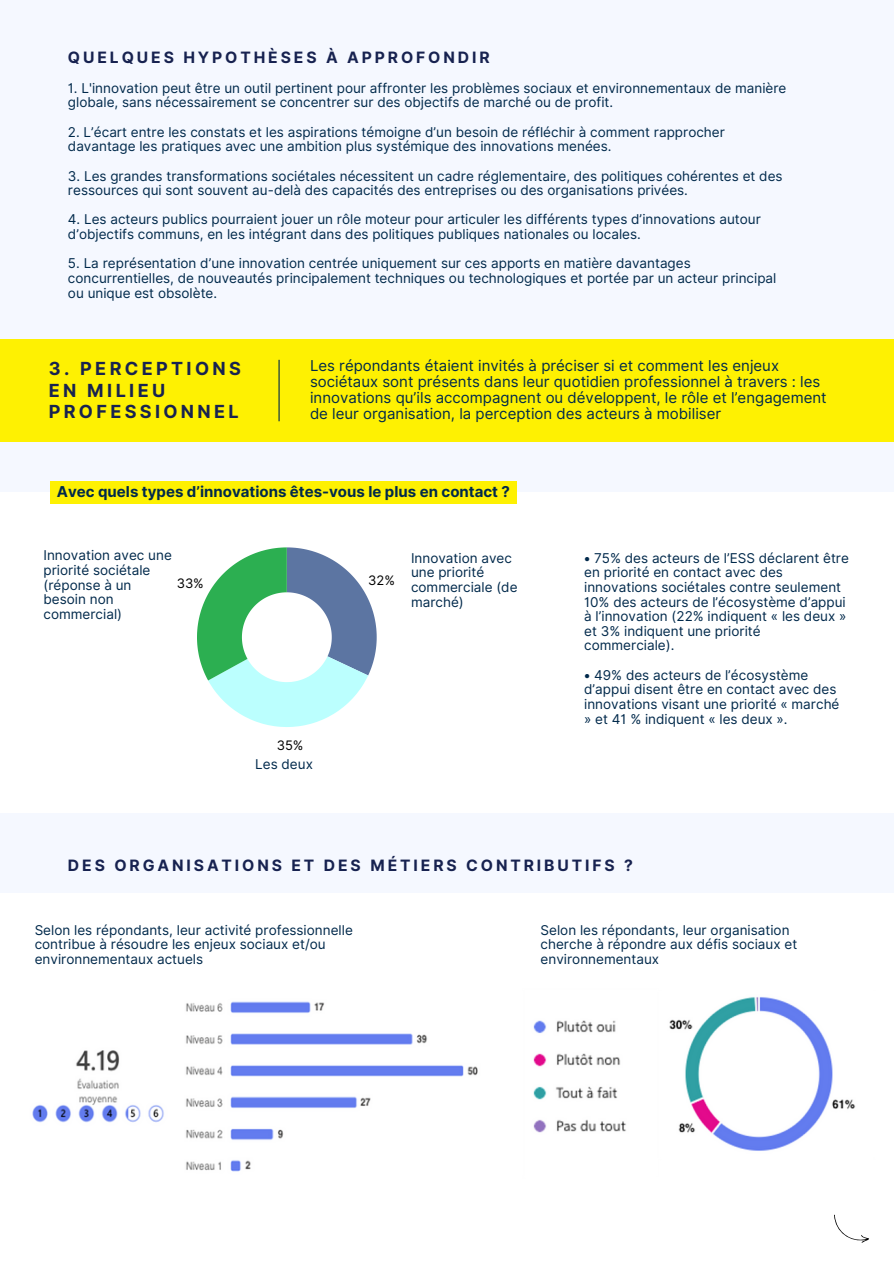
<style>
.page{position:relative;width:894px;height:1264px;background:#fff}
.page>*{position:absolute;margin:0;border:0;box-sizing:border-box;transform-origin:0 0}
.t1{font:700 18px/21.3px "Inter";letter-spacing:.185em;color:#172250}
.t2{font:700 15.6px "Inter";letter-spacing:.185em;color:#172250}
.t3{font:15px/15.8px "Inter";color:#00294b}
.t4{font:700 15px "Inter";color:#00294b}
.t5{font:13.5px/14.7px "Inter";color:#00294b}
.t6{font:13.05px "Inter";color:#000}
</style>
<div class="page">
<div style="left:0;top:0;width:893px;height:1263px;background:#f5f8ff"></div>
<div style="left:0;top:339px;width:893px;height:103px;background:#fef102"></div>
<hr style="left:278px;top:360px;width:1px;height:61px;background:#00294b">
<div style="left:0;top:492px;width:893px;height:320px;background:#fff"></div>
<div style="left:0;top:892px;width:893px;height:371px;background:#fff"></div>
<div style="left:50px;top:481px;width:466px;height:23px;background:#fef102"></div>
<svg style="left:197px;top:547px;width:179px;height:180px"></svg>
<img style="left:533px;top:997px;width:323px;height:154px">
<img style="left:32px;top:1050px;width:132px;height:73px">
<img style="left:186px;top:1001px;width:292px;height:171px">
<svg style="left:834px;top:1214px;width:35px;height:29px"></svg>
<p class="t2" style="left:68px;top:48px;width:423px">QUELQUES HYPOTHÈSES À APPROFONDIR</p>
<h4 class="t5" style="left:68px;top:80px;width:719px">1. L'innovation peut être un outil pertinent pour affronter les problèmes sociaux et environnementaux de manière globale, sans nécessairement se concentrer sur des objectifs de marché ou de profit.</h4>
<h3 class="t5" style="left:68px;top:124px;width:658px">2. L’écart entre les constats et les aspirations témoigne d’un besoin de réfléchir à comment rapprocher davantage les pratiques avec une ambition plus systémique des innovations menées.</h3>
<p class="t5" style="left:68px;top:168px;width:716px">3. Les grandes transformations sociétales nécessitent un cadre réglementaire, des politiques cohérentes et des ressources qui sont souvent au-delà des capacités des entreprises ou des organisations privées.</p>
<p class="t5" style="left:68px;top:212px;width:694px">4. Les acteurs publics pourraient jouer un rôle moteur pour articuler les différents types d’innovations autour d’objectifs communs, en les intégrant dans des politiques publiques nationales ou locales.</p>
<p class="t5" style="left:68px;top:256px;width:709px">5. La représentation d’une innovation centrée uniquement sur ces apports en matière davantages concurrentielles, de nouveautés principalement techniques ou technologiques et portée par un acteur principal ou unique est obsolète.</p>
<h2 class="t1" style="left:49px;top:358px;width:193px">3. PERCEPTIONS<br>EN MILIEU<br>PROFESSIONNEL</h2>
<p class="t3" style="left:310px;top:358px;width:518px">Les répondants étaient invités à préciser si et comment les enjeux sociétaux sont présents dans leur quotidien professionnel à travers : les innovations qu’ils accompagnent ou développent, le rôle et l’engagement de leur organisation, la perception des acteurs à mobiliser</p>
<p class="t4" style="left:57px;top:482px;width:454px">Avec quels types d’innovations êtes-vous le plus en contact ?</p>
<p class="t5" style="left:43px;top:548px;width:130px">Innovation avec une priorité sociétale (réponse à un besoin non commercial)</p>
<p class="t6" style="left:177px;top:575px;width:29px">33%</p>
<p class="t6" style="left:368px;top:572px;width:28px">32%</p>
<p class="t5" style="left:411px;top:550px;width:108px">Innovation avec une priorité commerciale (de marché)</p>
<p class="t6" style="left:277px;top:737px;width:28px">35%</p>
<p class="t5" style="left:255px;top:756px;width:59px">Les deux</p>
<p class="t5" style="left:584px;top:550px;width:266px">• 75% des acteurs de l’ESS déclarent être en priorité en contact avec des innovations sociétales contre seulement 10% des acteurs de l’écosystème d’appui à l’innovation (22% indiquent « les deux » et 3% indiquent une priorité commerciale).</p>
<p class="t5" style="left:584px;top:667px;width:257px">• 49% des acteurs de l’écosystème d’appui disent être en contact avec des innovations visant une priorité « marché » et 41 % indiquent « les deux ».</p>
<h1 class="t2" style="left:68px;top:856px;width:566px">DES ORGANISATIONS ET DES MÉTIERS CONTRIBUTIFS ?</h1>
<p class="t5" style="left:35px;top:922px;width:319px">Selon les répondants, leur activité professionnelle contribue à résoudre les enjeux sociaux et/ou environnementaux actuels</p>
<h2 class="t5" style="left:540px;top:922px;width:258px">Selon les répondants, leur organisation cherche à répondre aux défis sociaux et environnementaux</h2>
</div>
